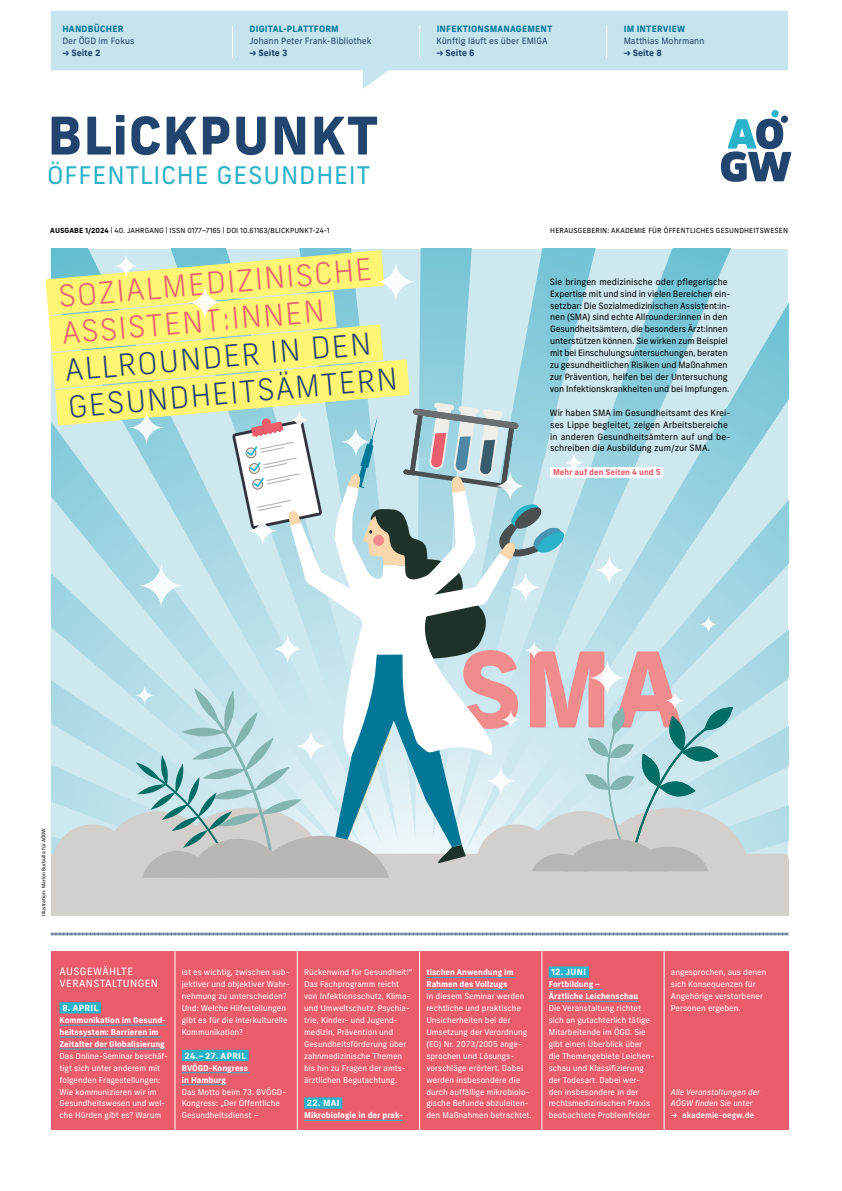
<style>
.page{position:relative;width:842px;height:1191px;background:#fff}
.page>*{position:absolute;margin:0;border:0;box-sizing:border-box;transform-origin:0 0}
.t1{font:800 51.7px "New Frank";letter-spacing:.02em;color:#21456e}
.t2{font:300 30px/37px "New Frank";color:#ec5d6c}
.t3{font:300 30px/37px "New Frank";color:#21456e}
.t4{font:24.2px "New Frank";letter-spacing:.035em;color:#2ab2c9}
.t5{font:10px/11.9px "New Frank";letter-spacing:.04em;color:#fff}
.t6{font:8.7px/11.9px "New Frank";letter-spacing:-.005em;color:#000}
.t7{font:8.7px "New Frank";color:#21456e}
.t8{font:700 8.7px "New Frank";letter-spacing:.02em;color:#007797}
.t9{font:700 8.7px "New Frank";color:#21456e}
.t10{font:700 8.5px "New Frank";letter-spacing:.04em;color:#fff}
.t11{font:8px/11.9px "New Frank";color:#fff}
.t12{font:700 8px/11.9px "New Frank";color:#fff}
.t13{font:italic 8px/11.9px "New Frank";color:#fff}
.t14{font:700 8px "New Frank";color:#ec5d6c}
.t15{font:500 8px "New Frank";color:#fff}
.t16{font:7px "New Frank";letter-spacing:.02em;color:#000}
.t17{font:5px "New Frank";color:#000}
.s1{font-weight:700}
</style>
<div class="page">
<div style="left:51px;top:11px;width:737px;height:59px;background:#c5e4ed"></div>
<svg style="left:363px;top:67px;width:30px;height:22px"></svg>
<svg style="left:721px;top:109px;width:70px;height:73px"></svg>
<svg style="left:51px;top:932px;width:737px;height:4px;background:#a6b4c4"></svg>
<svg style="left:746px;top:334px;width:42px;height:136px;background:#9ad3e0"></svg>
<svg style="left:746px;top:470px;width:42px;height:151px;background:#b7dee8"></svg>
<svg style="left:746px;top:621px;width:42px;height:160px;background:#bbdfe9"></svg>
<svg style="left:746px;top:781px;width:42px;height:72px;background:#c1e2eb"></svg>
<div style="left:746px;top:853px;width:42px;height:63px;background:#d2cfcd"></div>
<div style="left:51px;top:951px;width:737px;height:179px;background:#ec5d6c"></div>
<div style="left:60px;top:1002px;width:41px;height:11px;background:#2ab2c9"></div>
<hr style="left:60px;top:1024px;width:106px;height:1px;background:#2ab2c9">
<hr style="left:60px;top:1036px;width:101px;height:1px;background:#2ab2c9">
<hr style="left:60px;top:1048px;width:105px;height:1px;background:#2ab2c9">
<div style="left:182px;top:1049px;width:67px;height:12px;background:#2ab2c9"></div>
<hr style="left:182px;top:1072px;width:68px;height:1px;background:#2ab2c9">
<hr style="left:182px;top:1084px;width:44px;height:1px;background:#2ab2c9">
<div style="left:304px;top:1097px;width:38px;height:11px;background:#2ab2c9"></div>
<hr style="left:304px;top:1120px;width:99px;height:1px;background:#2ab2c9">
<hr style="left:426px;top:977px;width:90px;height:1px;background:#2ab2c9">
<hr style="left:426px;top:989px;width:81px;height:1px;background:#2ab2c9">
<div style="left:549px;top:966px;width:40px;height:11px;background:#2ab2c9"></div>
<hr style="left:549px;top:989px;width:53px;height:1px;background:#2ab2c9">
<hr style="left:549px;top:1001px;width:89px;height:1px;background:#2ab2c9">
<hr style="left:175px;top:950px;width:1px;height:187px;background:#fff">
<hr style="left:297px;top:950px;width:1px;height:187px;background:#fff">
<hr style="left:419px;top:950px;width:1px;height:187px;background:#fff">
<hr style="left:541px;top:950px;width:1px;height:187px;background:#fff">
<hr style="left:664px;top:950px;width:1px;height:187px;background:#fff">
<svg style="left:45px;top:250px;width:701px;height:666px;background:#c2d9d2"></svg>
<hr style="left:232px;top:26px;width:1px;height:32px;background:#fff">
<hr style="left:419px;top:26px;width:1px;height:32px;background:#fff">
<hr style="left:606px;top:26px;width:1px;height:32px;background:#fff">
<div style="left:550px;top:467px;width:113px;height:11px;background:#fefdfd"></div>
<svg style="left:375px;top:261px;width:42px;height:42px"></svg>
<svg style="left:129px;top:410px;width:35px;height:35px"></svg>
<svg style="left:113px;top:253px;width:26px;height:26px"></svg>
<svg style="left:187px;top:285px;width:36px;height:35px"></svg>
<p class="t8" style="left:62px;top:23px;width:63px">HANDBÜCHER</p>
<p class="t7" style="left:62px;top:36px;width:74px">Der ÖGD im Fokus</p>
<p class="t9" style="left:62px;top:47px;width:40px">→ Seite 2</p>
<p class="t8" style="left:250px;top:23px;width:91px">DIGITAL-PLATTFORM</p>
<p class="t7" style="left:249px;top:36px;width:123px">Johann Peter Frank-Bibliothek</p>
<p class="t9" style="left:249px;top:47px;width:40px">→ Seite 3</p>
<h1 class="t1" style="left:47px;top:102px;width:332px">BLiCKPUNKT</h1>
<h3 class="t4" style="left:47px;top:160px;width:325px">ÖFFENTLICHE GESUNDHEIT</h3>
<p class="t8" style="left:437px;top:23px;width:117px">INFEKTIONSMANAGEMENT</p>
<p class="t7" style="left:437px;top:36px;width:113px">Künftig läuft es über EMIGA</p>
<p class="t9" style="left:437px;top:47px;width:40px">→ Seite 6</p>
<p class="t8" style="left:624px;top:23px;width:63px">IM INTERVIEW</p>
<p class="t7" style="left:624px;top:36px;width:82px">Matthias Mohrmann</p>
<p class="t9" style="left:624px;top:47px;width:40px">→ Seite 8</p>
<p class="t16" style="left:50px;top:226px;width:281px"><span class="s1">AUSGABE 1/2024</span> | 40. JAHRGANG | ISSN 0177–7165 | DOI 10.61163/BLICKPUNKT-24-1</p>
<p class="t16" style="left:550px;top:226px;width:239px">HERAUSGEBERIN: AKADEMIE FÜR ÖFFENTLICHES GESUNDHEITSWESEN</p>
<h2 class="t2" style="left:57px;top:278px;width:316px;rotate:-5deg">SOZIALMEDIZINISCHE<br>ASSISTENT:INNEN</h2>
<h2 class="t3" style="left:63px;top:352px;width:332px;rotate:-5deg">ALLROUNDER IN DEN<br>GESUNDHEITSÄMTERN</h2>
<p class="t6" style="left:550px;top:275px;width:182px">Sie bringen medizinische oder pflegerische Expertise mit und sind in vielen Bereichen ein&shy;setzbar: Die Sozialmedizinischen Assistent:in&shy;nen (SMA) sind echte Allrounder:innen in den Gesundheitsämtern, die besonders Ärzt:innen unterstützen können. Sie wirken zum Beispiel mit bei Einschulungsuntersuchungen, beraten zu gesundheitlichen Risiken und Maßnahmen zur Prävention, helfen bei der Untersuchung von Infektionskrankheiten und bei Impfungen.</p>
<p class="t6" style="left:550px;top:406px;width:182px">Wir haben SMA im Gesundheitsamt des Krei&shy;ses Lippe begleitet, zeigen Arbeitsbereiche in anderen Gesundheitsämtern auf und be&shy;schreiben die Ausbildung zum/zur SMA.</p>
<p class="t14" style="left:553px;top:467px;width:109px">Mehr auf den Seiten 4 und 5</p>
<p class="t17" style="left:40px;top:916px;width:89px;rotate:-90deg">Illustration: Marion Burbulla für AÖGW</p>
<p class="t5" style="left:60px;top:966px;width:100px">AUSGEWÄHLTE<br>VERANSTALTUNGEN</p>
<p class="t10" style="left:62px;top:1002px;width:38px">8. APRIL</p>
<p class="t12" style="left:60px;top:1014px;width:108px">Kommunikation im Gesund&shy;heitssystem: Barrieren im<br>Zeitalter der Globalisierung</p>
<p class="t11" style="left:60px;top:1050px;width:109px">Das Online-Seminar beschäf&shy;tigt sich unter anderem mit folgenden Fragestellungen:<br>Wie kommunizieren wir im<br>Gesundheitswesen und wel&shy;che Hürden gibt es? Warum</p>
<p class="t11" style="left:182px;top:966px;width:109px">ist es wichtig, zwischen sub&shy;jektiver und objektiver Wahr&shy;nehmung zu unterscheiden?<br>Und: Welche Hilfestellungen gibt es für die interkulturelle<br>Kommunikation?</p>
<p class="t10" style="left:185px;top:1050px;width:63px">24.– 27. APRIL</p>
<p class="t12" style="left:182px;top:1061px;width:68px">BVÖGD-Kongress in Hamburg</p>
<p class="t11" style="left:182px;top:1085px;width:106px">Das Motto beim 73. BVÖGD-<br>Kongress: „Der Öffent liche<br>Gesundheitsdienst –</p>
<p class="t11" style="left:304px;top:966px;width:110px">Rücken wind für Gesundheit!“<br>Das Fachprogramm reicht von Infektionsschutz, Klima&shy;und Umweltschutz, Psy chia&shy;trie, Kinder- und Jugend&shy;medizin, Prävention und<br>Gesundheitsförderung über zahnmedizinische Themen bis hin zu Fragen der amts&shy;ärztlichen Begutachtung.</p>
<p class="t10" style="left:307px;top:1097px;width:34px">22. MAI</p>
<p class="t12" style="left:304px;top:1109px;width:99px">Mikrobiologie in der prak-</p>
<p class="t12" style="left:426px;top:966px;width:89px">tischen Anwendung im<br>Rahmen des Vollzugs</p>
<p class="t11" style="left:426px;top:990px;width:107px">In diesem Seminar werden rechtliche und praktische<br>Unsicherheiten bei der<br>Umsetzung der Verordnung (EG) Nr. 2073/2005 ange&shy;sprochen und Lösungs&shy;vorschläge erörtert. Dabei werden insbesondere die durch auffällige mikro biolo&shy;gische Befunde abzu lei ten&shy;den Maßnahmen betrachtet.</p>
<p class="t10" style="left:551px;top:967px;width:36px">12. JUNI</p>
<p class="t12" style="left:549px;top:978px;width:91px">Fortbildung –<br>Ärztliche Leichenschau</p>
<p class="t11" style="left:549px;top:1002px;width:107px">Die Veranstaltung richtet sich an gutachterlich tätige<br>Mitarbeitende im ÖGD. Sie gibt einen Überblick über die Themengebiete Leichen&shy;schau und Klassifizierung der Todesart. Dabei wer&shy;den insbesondere in der rechtsmedizinischen Praxis beobachtete Problemfelder</p>
<p class="t11" style="left:671px;top:966px;width:97px">angesprochen, aus denen sich Konsequenzen für<br>Angehörige verstorbener<br>Personen ergeben.</p>
<p class="t13" style="left:671px;top:1085px;width:91px">Alle Veranstaltungen der<br>AÖGW finden Sie unter</p>
<p class="t15" style="left:671px;top:1110px;width:85px">→ akademie-oegw.de</p>
</div>
